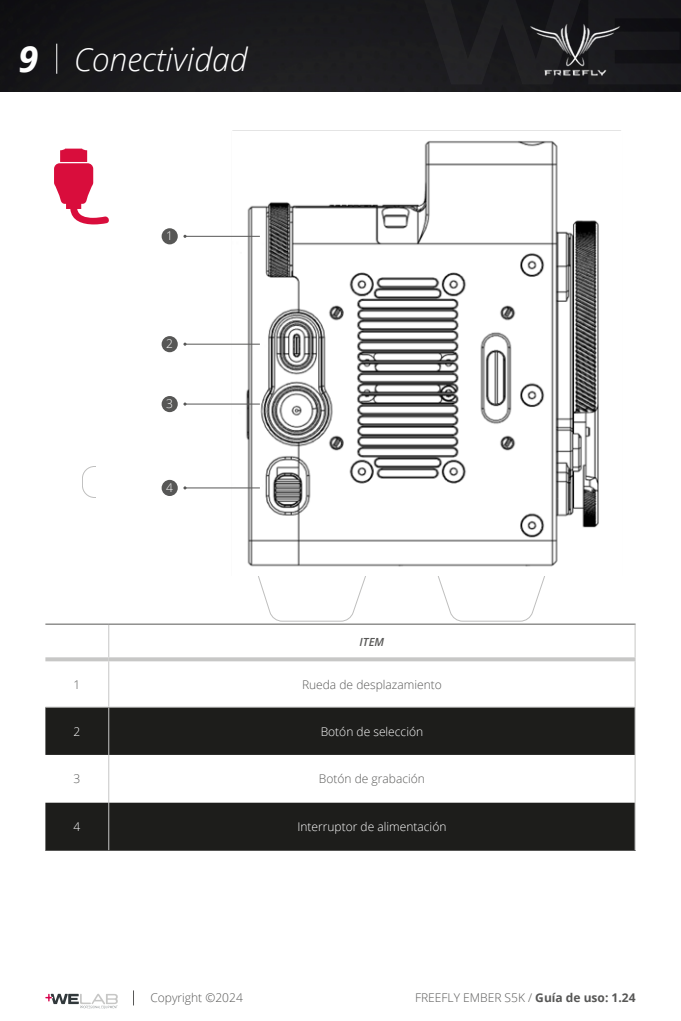
<style>
.page{position:relative;width:681px;height:1021px;background:#fff}
.page>*{position:absolute;margin:0;border:0;box-sizing:border-box;transform-origin:0 0}
.t1{font:italic 700 36px "Open Sans";color:#fff}
.t2{font:italic 300 32px "Open Sans";color:#fff}
.t3{font:300 12px "Open Sans";color:#575756}
.t4{font:300 12px "Open Sans";color:#fff}
.t5{font:italic 600 11.2px "Open Sans";color:#575756}
.s1{font-weight:700}
</style>
<div class="page">
<img style="left:0;top:0;width:680px;height:91px">
<hr style="left:56px;top:44px;width:1px;height:30px;background:#fff">
<svg style="left:133px;top:990px;width:1px;height:15px"></svg>
<svg style="left:45px;top:993px;width:73px;height:15px"></svg>
<svg style="left:82px;top:466px;width:463px;height:155px"></svg>
<img style="left:515px;top:8px;width:120px;height:73px">
<div style="left:96px;top:129px;width:584px;height:446px;background:#fff"></div>
<img style="left:166px;top:130px;width:455px;height:437px">
<hr style="left:185px;top:236px;width:75px;height:1px;background:#575756">
<div style="left:161px;top:228px;width:17px;height:16px;background:#575756;border-radius:50%"></div>
<hr style="left:185px;top:343px;width:75px;height:2px;background:#575756">
<div style="left:161px;top:336px;width:17px;height:16px;background:#575756;border-radius:50%"></div>
<hr style="left:185px;top:403px;width:75px;height:2px;background:#575756">
<div style="left:161px;top:396px;width:17px;height:16px;background:#575756;border-radius:50%"></div>
<hr style="left:185px;top:487px;width:75px;height:1px;background:#575756">
<div style="left:161px;top:480px;width:17px;height:16px;background:#575756;border-radius:50%"></div>
<svg style="left:54px;top:149px;width:55px;height:75px"></svg>
<div style="left:57px;top:173px;width:33px;height:12px;background:#d90d3c"></div>
<svg style="left:45px;top:707px;width:589px;height:142px;fill:#1d1d1b"></svg>
<hr style="left:108px;top:624px;width:1px;height:33px;background:#c7c7c6">
<hr style="left:108px;top:661px;width:1px;height:45px;background:#c7c7c6">
<hr style="left:108px;top:707px;width:1px;height:48px;background:#c7c7c6">
<hr style="left:108px;top:755px;width:1px;height:47px;background:#c7c7c6">
<hr style="left:108px;top:802px;width:1px;height:48px;background:#c7c7c6">
<hr style="left:45px;top:849px;width:64px;height:2px;background:#575756">
<hr style="left:109px;top:849px;width:526px;height:2px;background:#575756">
<hr style="left:45px;top:623px;width:64px;height:2px;background:#575756">
<hr style="left:109px;top:623px;width:526px;height:2px;background:#575756">
<hr style="left:634px;top:624px;width:1px;height:33px;background:#c7c7c6">
<hr style="left:634px;top:707px;width:1px;height:48px;background:#c7c7c6">
<hr style="left:634px;top:802px;width:1px;height:48px;background:#c7c7c6">
<svg style="left:45px;top:657px;width:64px;height:4px"></svg>
<svg style="left:109px;top:657px;width:526px;height:4px;background:#cbcbca"></svg>
<hr style="left:45px;top:706px;width:64px;height:1px;background:#c7c7c6">
<hr style="left:109px;top:706px;width:526px;height:1px;background:#c7c7c6">
<hr style="left:634px;top:661px;width:1px;height:45px;background:#c7c7c6">
<hr style="left:634px;top:755px;width:1px;height:47px;background:#c7c7c6">
<h1 class="t1" style="left:18px;top:33px;width:21px">9</h1>
<h2 class="t2" style="left:74px;top:38px;width:175px">Conectividad</h2>
<p class="t4" style="left:166px;top:228px;width:8px">1</p>
<p class="t4" style="left:166px;top:335px;width:8px">2</p>
<p class="t4" style="left:166px;top:395px;width:8px">3</p>
<p class="t4" style="left:166px;top:479px;width:8px">4</p>
<p class="t5" style="left:359px;top:634px;width:26px">ITEM</p>
<p class="t3" style="left:73px;top:676px;width:8px">1</p>
<p class="t3" style="left:302px;top:676px;width:141px">Rueda de desplazamiento</p>
<p class="t4" style="left:73px;top:723px;width:8px">2</p>
<p class="t4" style="left:320px;top:723px;width:104px">Botón de selección</p>
<p class="t3" style="left:73px;top:770px;width:8px">3</p>
<p class="t3" style="left:319px;top:770px;width:107px">Botón de grabación</p>
<p class="t4" style="left:73px;top:818px;width:8px">4</p>
<p class="t4" style="left:297px;top:818px;width:150px">Interruptor de alimentación</p>
<p class="t3" style="left:150px;top:989px;width:94px">Copyright ©2024</p>
<p class="t3" style="left:415px;top:989px;width:222px">FREEFLY EMBER S5K / <span class="s1">Guía de uso: 1.24</span></p>
</div>
